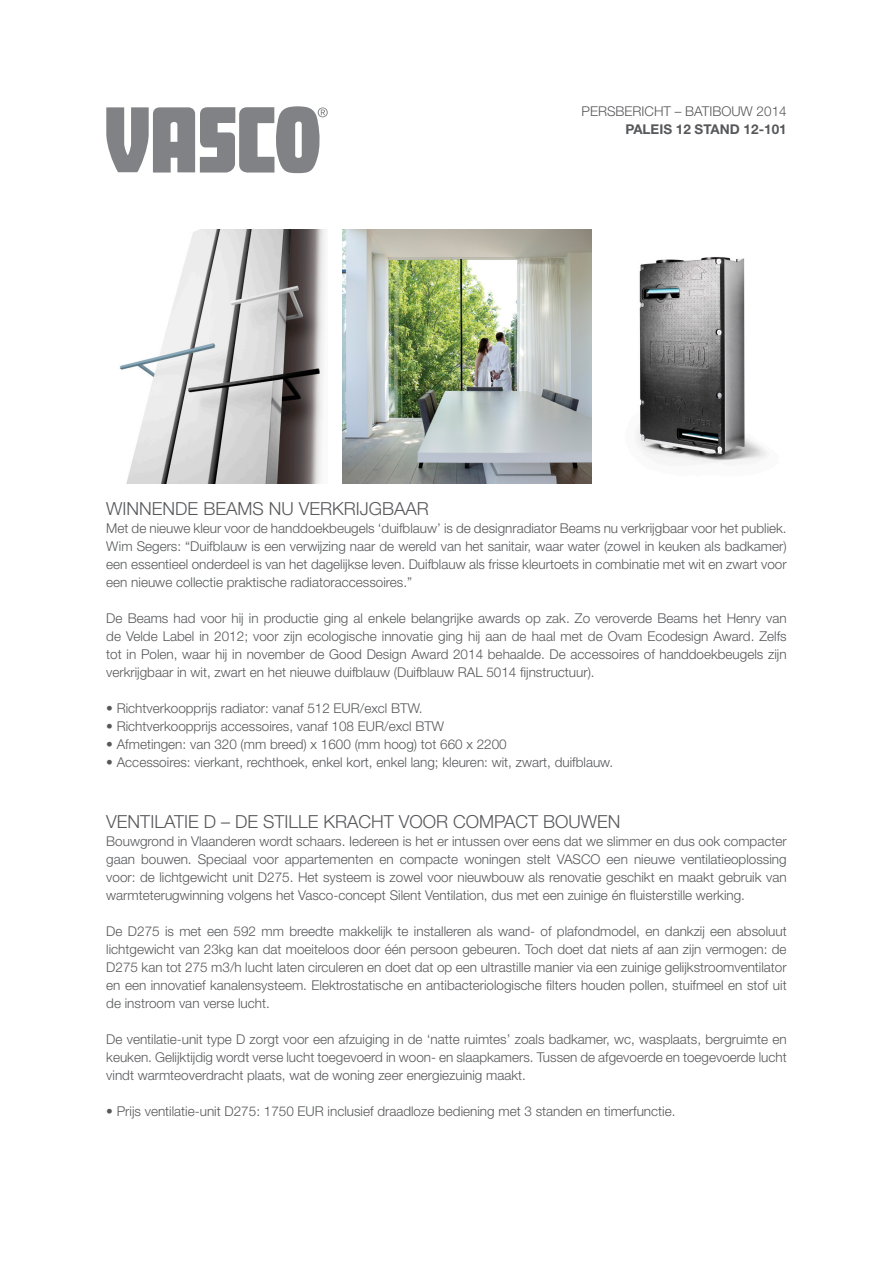
<style>
.page{position:relative;width:893px;height:1263px;background:#fff}
.page>*{position:absolute;margin:0;border:0;box-sizing:border-box;transform-origin:0 0}
.t1{font:300 18px "Helvetica Neue LT Std";color:#57585a}
.t2{font:300 13.5px/18px "Helvetica Neue LT Std";color:#57585a;text-align:justify}
.t3{font:700 13.5px "Helvetica Neue LT Std";color:#57585a}
</style>
<div class="page">
<svg style="left:106px;top:106px;width:222px;height:67px"></svg>
<img style="left:119px;top:230px;width:206px;height:254px">
<img style="left:343px;top:230px;width:248px;height:254px">
<img style="left:637px;top:257px;width:130px;height:207px">
<p class="t2" style="left:581px;top:102px;width:207px">PERSBERICHT – BATIBOUW 2014</p>
<p class="t3" style="left:625px;top:121px;width:163px">PALEIS 12 STAND 12-101</p>
<p class="t1" style="left:106px;top:497px;width:324px">WINNENDE BEAMS NU VERKRIJGBAAR</p>
<p class="t2" style="left:106px;top:519px;width:682px">Met de nieuwe kleur voor de handdoekbeugels ‘duifblauw’ is de designradiator Beams nu verkrijgbaar voor het publiek.<br>Wim Segers: “Duifblauw is een verwijzing naar de wereld van het sanitair, waar water (zowel in keuken als badkamer) een essentieel onderdeel is van het dagelijkse leven. Duifblauw als frisse kleurtoets in combinatie met wit en zwart voor een nieuwe collectie praktische radiatoraccessoires.”</p>
<p class="t2" style="left:106px;top:609px;width:682px">De Beams had voor hij in productie ging al enkele belangrijke awards op zak. Zo veroverde Beams het Henry van de Velde Label in 2012; voor zijn ecologische innovatie ging hij aan de haal met de Ovam Ecodesign Award. Zelfs tot in Polen, waar hij in november de Good Design Award 2014 behaalde. De accessoires of handdoekbeugels zijn verkrijgbaar in wit, zwart en het nieuwe duifblauw (Duifblauw RAL 5014 fijnstructuur).</p>
<p class="t2" style="left:106px;top:699px;width:318px">• Richtverkoopprijs radiator: vanaf 512 EUR/excl BTW.</p>
<p class="t2" style="left:106px;top:717px;width:339px">• Richtverkoopprijs accessoires, vanaf 108 EUR/excl BTW</p>
<p class="t2" style="left:106px;top:735px;width:402px">• Afmetingen: van 320 (mm breed) x 1600 (mm hoog) tot 660 x 2200</p>
<p class="t2" style="left:106px;top:753px;width:508px">• Accessoires: vierkant, rechthoek, enkel kort, enkel lang; kleuren: wit, zwart, duifblauw.</p>
<p class="t1" style="left:106px;top:810px;width:516px">VENTILATIE D – DE STILLE KRACHT VOOR COMPACT BOUWEN</p>
<p class="t2" style="left:106px;top:832px;width:682px">Bouwgrond in Vlaanderen wordt schaars. Iedereen is het er intussen over eens dat we slimmer en dus ook compacter gaan bouwen. Speciaal voor appartementen en compacte woningen stelt VASCO een nieuwe ventilatieoplossing voor: de lichtgewicht unit D275. Het systeem is zowel voor nieuwbouw als renovatie geschikt en maakt gebruik van warmteterugwinning volgens het Vasco-concept Silent Ventilation, dus met een zuinige én fluisterstille werking.</p>
<p class="t2" style="left:106px;top:922px;width:682px">De D275 is met een 592 mm breedte makkelijk te installeren als wand- of plafondmodel, en dankzij een absoluut lichtgewicht van 23kg kan dat moeiteloos door één persoon gebeuren. Toch doet dat niets af aan zijn vermogen: de D275 kan tot 275 m3/h lucht laten circuleren en doet dat op een ultrastille manier via een zuinige gelijkstroomventilator en een innovatief kanalensysteem. Elektrostatische en antibacteriologische filters houden pollen, stuifmeel en stof uit de instroom van verse lucht.</p>
<p class="t2" style="left:106px;top:1030px;width:682px">De ventilatie-unit type D zorgt voor een afzuiging in de ‘natte ruimtes’ zoals badkamer, wc, wasplaats, bergruimte en keuken. Gelijktijdig wordt verse lucht toegevoerd in woon- en slaapkamers. Tussen de afgevoerde en toegevoerde lucht vindt warmteoverdracht plaats, wat de woning zeer energiezuinig maakt.</p>
<p class="t2" style="left:106px;top:1102px;width:571px">• Prijs ventilatie-unit D275: 1750 EUR inclusief draadloze bediening met 3 standen en timerfunctie.</p>
</div>
